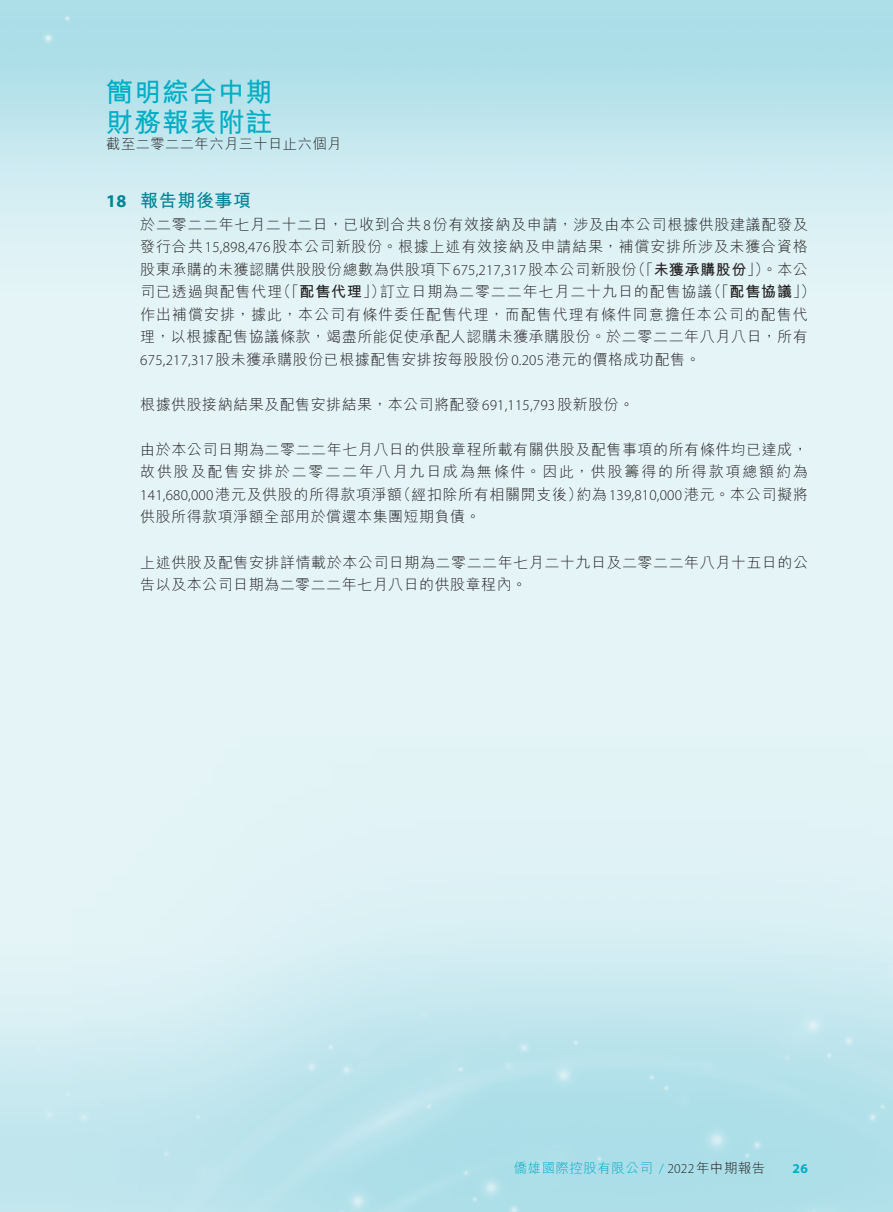
<style>
.page{position:relative;width:893px;height:1212px;background:#fff}
.page>*{position:absolute;margin:0;border:0;box-sizing:border-box;transform-origin:0 0}
.t1{font:700 27px/30px "M Hei HK";letter-spacing:.03em;color:#00aec5}
._01_H1{font:700 18px "M Hei HK";letter-spacing:.03em;color:#008596}
._01_H1-2{font:700 18px "Myriad Pro";color:#008596}
._00_txt{font:300 15px/22.5px "M Hei HK";letter-spacing:.04em;color:#231f20}
._00_txt-2{font:300 15px "M Hei HK";letter-spacing:.06em;color:#231f20}
.t2{font:300 14.25px "M Hei HK";letter-spacing:.035em;color:#231f20}
.t3{font:300 13.5px "M Hei HK";letter-spacing:.035em;color:#231f20}
.t4{font:300 13.5px "M Hei HK";letter-spacing:.035em;color:#00aec5}
.t5{font:700 13.5px "Myriad Pro";color:#00aec5}
.s1{font-family:"Myriad Pro"}
.s2{font-weight:700}
.s3{font-family:"Myriad Pro";color:#00aec5}
</style>
<div class="page">
<h1 class="t1" style="left:106px;top:74px;width:168px">簡明綜合中期財務報表附註</h1>
<p class="t2" style="left:106px;top:136px;width:237px">截至二零二二年六月三十日止六個月</p>
<p class="_01_H1-2" style="left:106px;top:190px;width:22px">18</p>
<p class="_01_H1" style="left:140px;top:188px;width:112px">報告期後事項</p>
<p class="_00_txt" style="left:140px;top:213px;width:669px;text-align:right">於二零二二年七月二十二日，已收到合共<span class="s1">8</span>份有效接納及申請，涉及由本公司根據供股建議配發及發行合共<span class="s1">15,898,476</span>股本公司新股份。根據上述有效接納及申請結果，補償安排所涉及未獲合資格（「<span class="s2">未獲承購股份</span>」）。本公</p>
<p class="_00_txt" style="left:140px;top:258px;width:498px">股東承購的未獲認購供股股份總數為供股項下<span class="s1">675,217,317</span>股本公司新股份</p>
<p class="_00_txt" style="left:276px;top:280px;width:111px">（「<span class="s2">配售代理</span>」）</p>
<p class="_00_txt" style="left:706px;top:280px;width:111px">（「<span class="s2">配售協議</span> (「</p>
<p class="_00_txt-2" style="left:380px;top:284px;width:334px">訂立日期為二零二二年七月二十九日的配售協議</p>
<p class="_00_txt" style="left:140px;top:280px;width:669px">司已透過與配售代理<br>作出補償安排，據此，本公司有條件委任配售代理，而配售代理有條件同意擔任本公司的配售代理，以根據配售協議條款，竭盡所能促使承配人認購未獲承購股份。於二零二二年八月八日，所有<span class="s1">675,217,317</span>股未獲承購股份已根據配售安排按每股股份<span class="s1">0.205</span>港元的價格成功配售。</p>
<p class="_00_txt" style="left:140px;top:393px;width:495px">根據供股接納結果及配售安排結果，本公司將配發<span class="s1">691,115,793</span>股新股份。</p>
<p class="_00_txt" style="left:140px;top:438px;width:669px;text-align:right">由於本公司日期為二零二二年七月八日的供股章程所載有關供股及配售事項的所有條件均已達成，故供股及配售安排於二零二二年八月九日成為無條件。因此，供股籌得的所得款項總額約為約為<span class="s1">139,810,000</span>港元。本公司擬將</p>
<p class="_00_txt" style="left:396px;top:483px;width:188px">（經扣除所有相關開支後）</p>
<p class="_00_txt" style="left:140px;top:483px;width:342px"><span class="s1">141,680,000</span>港元及供股的所得款項淨額<br>供股所得款項淨額全部用於償還本集團短期負債。</p>
<p class="_00_txt" style="left:140px;top:550px;width:669px">上述供股及配售安排詳情載於本公司日期為二零二二年七月二十九日及二零二二年八月十五日的公告以及本公司日期為二零二二年七月八日的供股章程內。</p>
<p class="t4" style="left:514px;top:1161px;width:141px">僑雄國際控股有限公司</p>
<p class="t3" style="left:659px;top:1161px;width:108px"><span class="s3">/</span> <span class="s1">2022</span>年中期報告</p>
<p class="t5" style="left:793px;top:1159px;width:17px">26</p>
</div>
